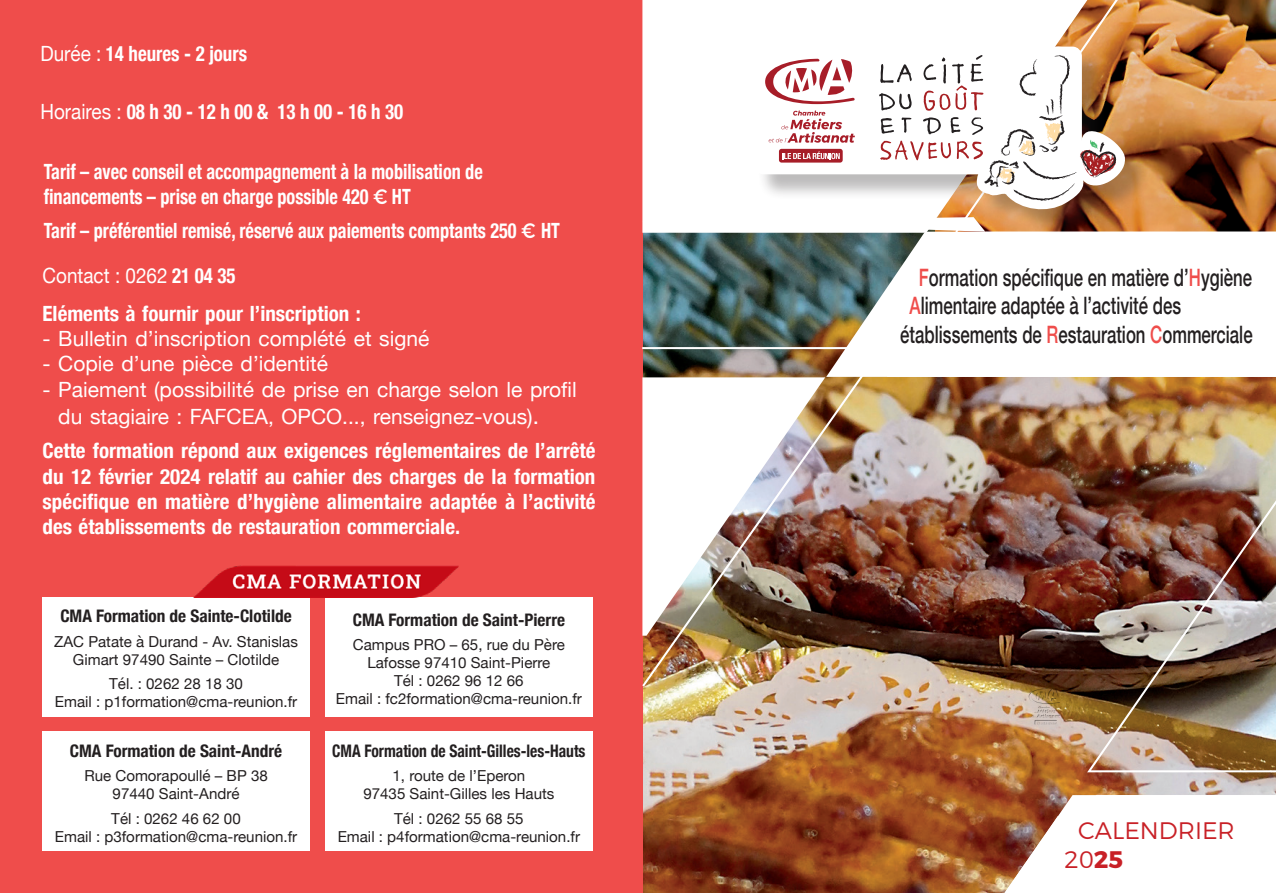
<style>
.page{position:relative;width:1276px;height:893px;background:#fff}
.page>*{position:absolute;margin:0;border:0;box-sizing:border-box;transform-origin:0 0}
.t1{font:500 24px "Helvetica Neue";color:#231f20;scale:.7 1}
.t2{font:300 24px/28.8px "Montserrat";color:#c82026}
.t3{font:700 condensed 21px/25.2px "Helvetica Neue";color:#fff;text-align:justify}
.t4{font:700 condensed 21px/25.2px "Helvetica Neue";color:#fff;scale:.87 1}
.t5{font:21px/27px "Helvetica Neue";color:#fff}
.t6{font:700 condensed 21px "Helvetica Neue";color:#fff;scale:.9 1}
.t7{font:700 condensed 17.4px "Helvetica Neue";color:#231f20}
.t8{font:700 condensed 17.4px "Helvetica Neue";color:#231f20;scale:.9 1}
.t9{font:15px/18px "Helvetica Neue";color:#231f20;text-align:center}
.s1{font-weight:400;font-stretch:normal}
.s2{font-family:"Montserrat";font-weight:400;font-stretch:normal}
.s3{font-size:22.5px}
.s4{color:#ef4d4b}
.s5{font-weight:700}
</style>
<div class="page">
<div style="left:0;top:0;width:643px;height:893px;background:#ef4d4b"></div>
<img style="left:643px;top:377px;width:633px;height:516px">
<img style="left:1126px;top:0;width:150px;height:217px">
<div style="left:1027px;top:685px;width:36px;height:40px;background:#231f20;opacity:.5"></div>
<svg style="left:1004px;top:795px;width:272px;height:98px"></svg>
<img style="left:1086px;top:490px;width:190px;height:284px">
<svg style="left:643px;top:233px;width:59px;height:113px;background:#4b6e71"></svg>
<svg style="left:702px;top:217px;width:574px;height:160px"></svg>
<svg style="left:642px;top:0;width:115px;height:233px"></svg>
<svg style="left:666px;top:0;width:91px;height:198px"></svg>
<img style="left:642px;top:346px;width:243px;height:343px">
<div style="left:325px;top:597px;width:268px;height:119px;background:#fff"></div>
<div style="left:42px;top:597px;width:268px;height:119px;background:#fff"></div>
<div style="left:42px;top:731px;width:268px;height:119px;background:#fff"></div>
<div style="left:325px;top:731px;width:268px;height:119px;background:#fff"></div>
<div style="left:757px;top:50px;width:394px;height:186px;background:#231f20;opacity:.3"></div>
<div style="left:754px;top:47px;width:328px;height:127px;background:#fff;border-radius:9px"></div>
<svg style="left:879px;top:0;width:247px;height:235px"></svg>
<svg style="left:687px;top:59px;width:168px;height:111px"></svg>
<img style="left:194px;top:565px;width:265px;height:32px">
<h2 class="t6" style="left:40px;top:36px;width:231px"><span class="s1">Durée :</span> 14 heures - 2 jours</h2>
<h2 class="t6" style="left:40px;top:94px;width:404px"><span class="s1">Horaires :</span> 08 h 30 - 12 h 00 &amp; 13 h 00 - 16 h 30</h2>
<h2 class="t4" style="left:44px;top:157px;width:506px">Tarif – avec conseil et accompagnement à la mobilisation de financements – prise en charge possible 420 <span class="s2">€</span> HT</h2>
<h2 class="t4" style="left:43px;top:206px;width:596px;line-height:45.3px">Tarif – préférentiel remisé, réservé aux paiements comptants 250 <span class="s2">€</span> HT<br><span class="s1">Contact : 0262</span> 21 04 35</h2>
<h2 class="t3" style="left:43px;top:300px;width:320px">Eléments à fournir pour l’inscription :</h2>
<h2 class="t5" style="left:43px;top:326px;width:388px">- Bulletin d’inscription complété et signé</h2>
<h2 class="t5" style="left:43px;top:352px;width:287px">- Copie d’une pièce d’identité</h2>
<h2 class="t5" style="left:58px;top:377px;width:520px;text-indent:-16px">- Paiement (possibilité de prise en charge selon le profil du stagiaire : FAFCEA, OPCO..., renseignez-vous)<span class="s3">.</span></h2>
<p class="t3" style="left:43px;top:437px;width:554px">Cette formation répond aux exigences réglementaires de l’arrêté du 12 février 2024 relatif au cahier des charges de la formation spécifique en matière d’hygiène alimentaire adaptée à l’activité des établissements de restauration commerciale.</p>
<p class="t7" style="left:60px;top:602px;width:233px">CMA Formation de Sainte-Clotilde</p>
<p class="t9" style="left:54px;top:633px;width:245px">ZAC Patate à Durand - Av. Stanislas<br>Gimart 97490 Sainte – Clotilde</p>
<p class="t9" style="left:55px;top:676px;width:244px">Tél. : 0262 28 18 30<br>Email : p1formation@cma-reunion.fr</p>
<p class="t7" style="left:70px;top:736px;width:214px">CMA Formation de Saint-André</p>
<p class="t9" style="left:84px;top:768px;width:185px">Rue Comorapoullé – BP 38<br>97440 Saint-André</p>
<p class="t9" style="left:55px;top:810px;width:244px">Tél : 0262 46 62 00<br>Email : p3formation@cma-reunion.fr</p>
<p class="t7" style="left:353px;top:605px;width:214px">CMA Formation de Saint-Pierre</p>
<p class="t9" style="left:336px;top:636px;width:247px">Campus PRO – 65, rue du Père<br>Lafosse 97410 Saint-Pierre<br>Tél : 0262 96 12 66<br>Email : fc2formation@cma-reunion.fr</p>
<p class="t8" style="left:332px;top:736px;width:283px">CMA Formation de Saint-Gilles-les-Hauts</p>
<p class="t9" style="left:363px;top:768px;width:192px">1, route de l’Eperon<br>97435 Saint-Gilles les Hauts</p>
<p class="t9" style="left:338px;top:810px;width:244px">Tél : 0262 55 68 55<br>Email : p4formation@cma-reunion.fr</p>
<h1 class="t1" style="left:919px;top:258px;width:477px"><span class="s4">F</span>ormation spécifique en matière d’<span class="s4">H</span>ygiène</h1>
<h1 class="t1" style="left:909px;top:286px;width:389px"><span class="s4">A</span>limentaire adaptée à l’activité des</h1>
<h1 class="t1" style="left:900px;top:315px;width:505px">établissements de <span class="s4">R</span>estauration <span class="s4">C</span>ommerciale</h1>
<h1 class="t2" style="left:1064px;top:814px;width:172px;text-indent:14px">CALENDRIER<br>20<span class="s5">25</span></h1>
</div>
